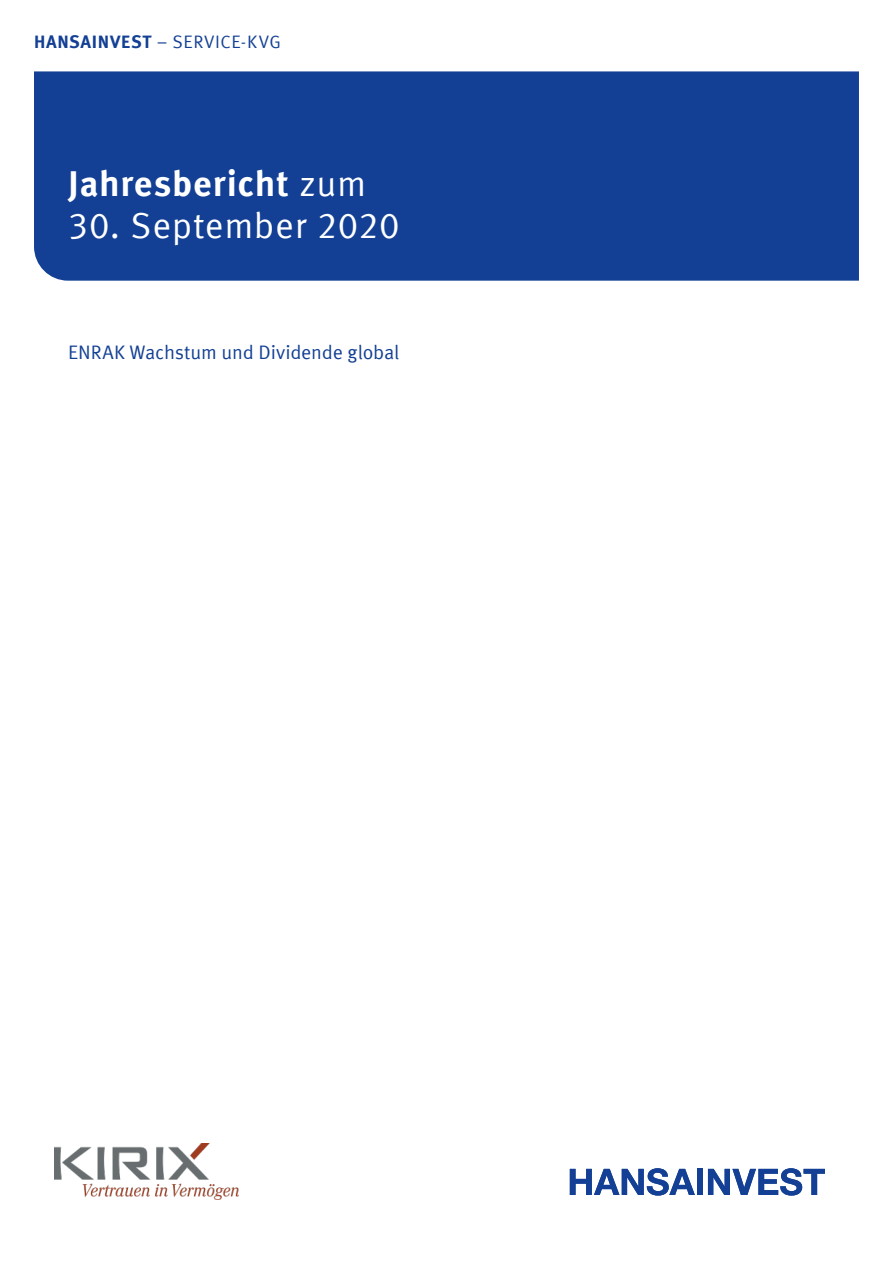
<style>
.page{position:relative;width:893px;height:1263px;background:#fff}
.page>*{position:absolute;margin:0;border:0;box-sizing:border-box;transform-origin:0 0}
.t1{font:700 36px "Meta Offc Pro";letter-spacing:.02em;color:#fff}
.t2{font:36px "Meta Offc Pro Norm";letter-spacing:.015em;color:#fff}
.t3{font:19.5px "Meta Offc Pro Norm";letter-spacing:-.01em;color:#134094}
.t4{font:18px "Meta Offc Pro Norm";letter-spacing:.03em;color:#134094}
.s1{font-family:"Meta Offc Pro";font-weight:700}
.s2{font-family:"Meta Offc Pro Norm";font-weight:400}
</style>
<div class="page">
<div style="left:34px;top:71px;width:825px;height:210px;background:#134094"></div>
<svg style="left:570px;top:1168px;width:125px;height:27px"></svg>
<div style="left:697px;top:1169px;width:6px;height:26px;background:#134094"></div>
<svg style="left:708px;top:1168px;width:117px;height:27px"></svg>
<img style="left:54px;top:1144px;width:184px;height:55px">
<p class="t4" style="left:34px;top:28px;width:248px"><span class="s1">HANSAINVEST</span> – SERVICE-KVG</p>
<h1 class="t1" style="left:68px;top:155px;width:300px">Jahresbericht <span class="s2">zum</span></h1>
<h1 class="t2" style="left:68px;top:198px;width:333px">30. September 2020</h1>
<p class="t3" style="left:68px;top:338px;width:333px">ENRAK Wachstum und Dividende global</p>
</div>
